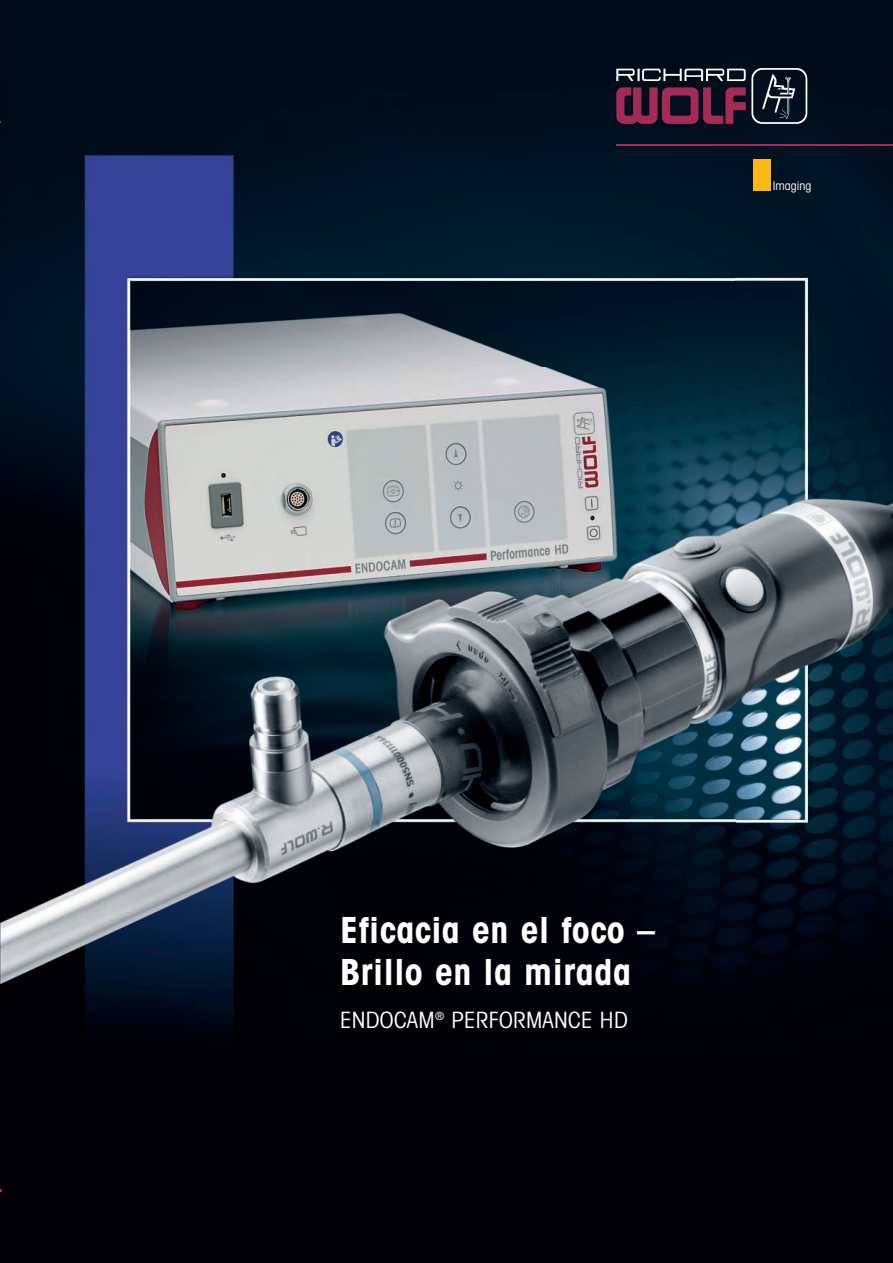
<style>
.page{position:relative;width:893px;height:1263px;background:#fff}
.page>*{position:absolute;margin:0;border:0;box-sizing:border-box;transform-origin:0 0}
.t1{font:700 condensed 36px/42px "Avant Garde";letter-spacing:.015em;color:#fff}
.t2{font:condensed 22.5px "Avant Garde";letter-spacing:.015em;color:#fff}
.t3{font:condensed 12px "Avant Garde";color:#fff}
</style>
<div class="page">
<img style="left:0;top:0;width:893px;height:1263px">
<div style="left:753px;top:159px;width:17px;height:32px;background:#fcb814"></div>
<svg style="left:616px;top:68px;width:191px;height:56px;background:#483045"></svg>
<hr style="left:616px;top:144px;width:277px;height:2px;background:#a52a56">
<p class="t3" style="left:773px;top:178px;width:40px">Imaging</p>
<p class="t1" style="left:340px;top:909px;width:316px">Eficacia en el foco –<br>Brillo en la mirada</p>
<p class="t2" style="left:340px;top:1006px;width:289px">ENDOCAM<sup>®</sup> PERFORMANCE HD</p>
</div>
